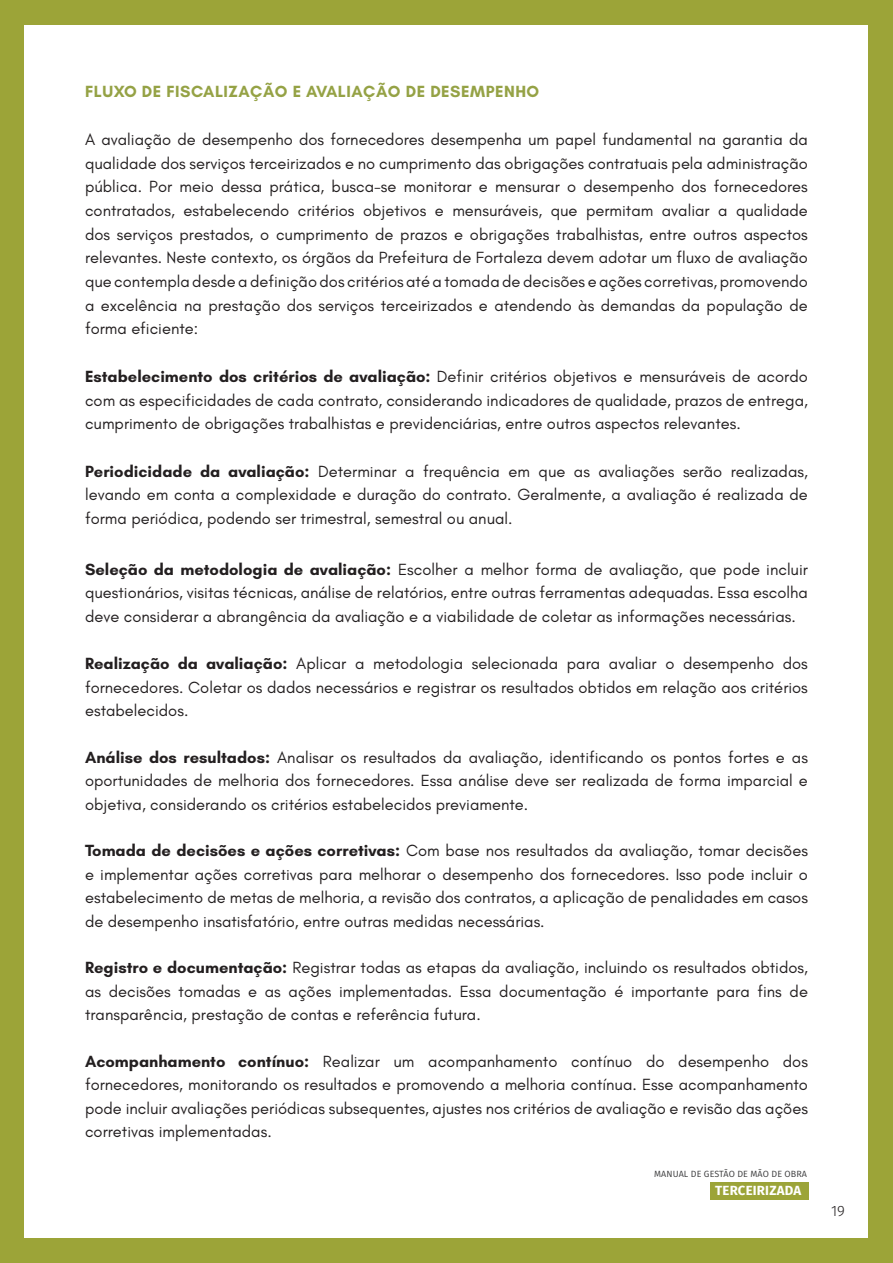
<style>
.page{position:relative;width:893px;height:1263px;background:#9ca438}
.page>*{position:absolute;margin:0;border:0;box-sizing:border-box;transform-origin:0 0}
.t1{font:16.5px/23.7px "Glacial Indifference";color:#231f20;text-align:justify}
.t2{font:700 16.5px "Glacial Indifference";letter-spacing:.03em;color:#95a245}
.t3{font:300 15px "Fira Sans";color:#231f20}
.t4{font:700 13.2px "Fira Sans";letter-spacing:.015em;color:#fff}
.t5{font:9px "Fira Sans";letter-spacing:.01em;color:#3c3c3d}
.s1{font-weight:700}
</style>
<div class="page">
<div style="left:24px;top:25px;width:844px;height:1213px;background:#fff"></div>
<div style="left:710px;top:1182px;width:98px;height:17px;background:#9ca438"></div>
<p class="t2" style="left:85px;top:82px;width:456px">FLUXO DE FISCALIZAÇÃO E AVALIAÇÃO DE DESEMPENHO</p>
<p class="t1" style="left:85px;top:128px;width:724px">A avaliação de desempenho dos fornecedores desempenha um papel fundamental na garantia da qualidade dos serviços terceirizados e no cumprimento das obrigações contratuais pela administração pública. Por meio dessa prática, busca-se monitorar e mensurar o desempenho dos fornecedores contratados, estabelecendo critérios objetivos e mensuráveis, que permitam avaliar a qualidade dos serviços prestados, o cumprimento de prazos e obrigações trabalhistas, entre outros aspectos relevantes. Neste contexto, os órgãos da Prefeitura de Fortaleza devem adotar um fluxo de avaliação que contempla desde a definição dos critérios até a tomada de decisões e ações corretivas, promovendo a excelência na prestação dos serviços terceirizados e atendendo às demandas da população de forma eficiente:</p>
<p class="t1" style="left:85px;top:365px;width:724px"><span class="s1">Estabelecimento dos critérios de avaliação:</span> Definir critérios objetivos e mensuráveis de acordo com as especificidades de cada contrato, considerando indicadores de qualidade, prazos de entrega, cumprimento de obrigações trabalhistas e previdenciárias, entre outros aspectos relevantes.</p>
<p class="t1" style="left:85px;top:459px;width:724px"><span class="s1">Periodicidade da avaliação:</span> Determinar a frequência em que as avaliações serão realizadas, levando em conta a complexidade e duração do contrato. Geralmente, a avaliação é realizada de forma periódica, podendo ser trimestral, semestral ou anual.</p>
<p class="t1" style="left:85px;top:558px;width:724px"><span class="s1">Seleção da metodologia de avaliação:</span> Escolher a melhor forma de avaliação, que pode incluir questionários, visitas técnicas, análise de relatórios, entre outras ferramentas adequadas. Essa escolha deve considerar a abrangência da avaliação e a viabilidade de coletar as informações necessárias.</p>
<p class="t1" style="left:85px;top:652px;width:724px"><span class="s1">Realização da avaliação:</span> Aplicar a metodologia selecionada para avaliar o desempenho dos fornecedores. Coletar os dados necessários e registrar os resultados obtidos em relação aos critérios estabelecidos.</p>
<p class="t1" style="left:85px;top:746px;width:724px"><span class="s1">Análise dos resultados:</span> Analisar os resultados da avaliação, identificando os pontos fortes e as oportunidades de melhoria dos fornecedores. Essa análise deve ser realizada de forma imparcial e objetiva, considerando os critérios estabelecidos previamente.</p>
<p class="t1" style="left:85px;top:839px;width:724px"><span class="s1">Tomada de decisões e ações corretivas:</span> Com base nos resultados da avaliação, tomar decisões e implementar ações corretivas para melhorar o desempenho dos fornecedores. Isso pode incluir o estabelecimento de metas de melhoria, a revisão dos contratos, a aplicação de penalidades em casos de desempenho insatisfatório, entre outras medidas necessárias.</p>
<p class="t1" style="left:85px;top:956px;width:724px"><span class="s1">Registro e documentação:</span> Registrar todas as etapas da avaliação, incluindo os resultados obtidos, as decisões tomadas e as ações implementadas. Essa documentação é importante para fins de transparência, prestação de contas e referência futura.</p>
<p class="t1" style="left:85px;top:1050px;width:724px"><span class="s1">Acompanhamento contínuo:</span> Realizar um acompanhamento contínuo do desempenho dos fornecedores, monitorando os resultados e promovendo a melhoria contínua. Esse acompanhamento pode incluir avaliações periódicas subsequentes, ajustes nos critérios de avaliação e revisão das ações corretivas implementadas.</p>
<p class="t5" style="left:654px;top:1167px;width:154px">MANUAL DE GESTÃO DE MÃO DE OBRA</p>
<p class="t4" style="left:715px;top:1179px;width:88px">TERCEIRIZADA</p>
<p class="t3" style="left:831px;top:1200px;width:15px">19</p>
</div>
